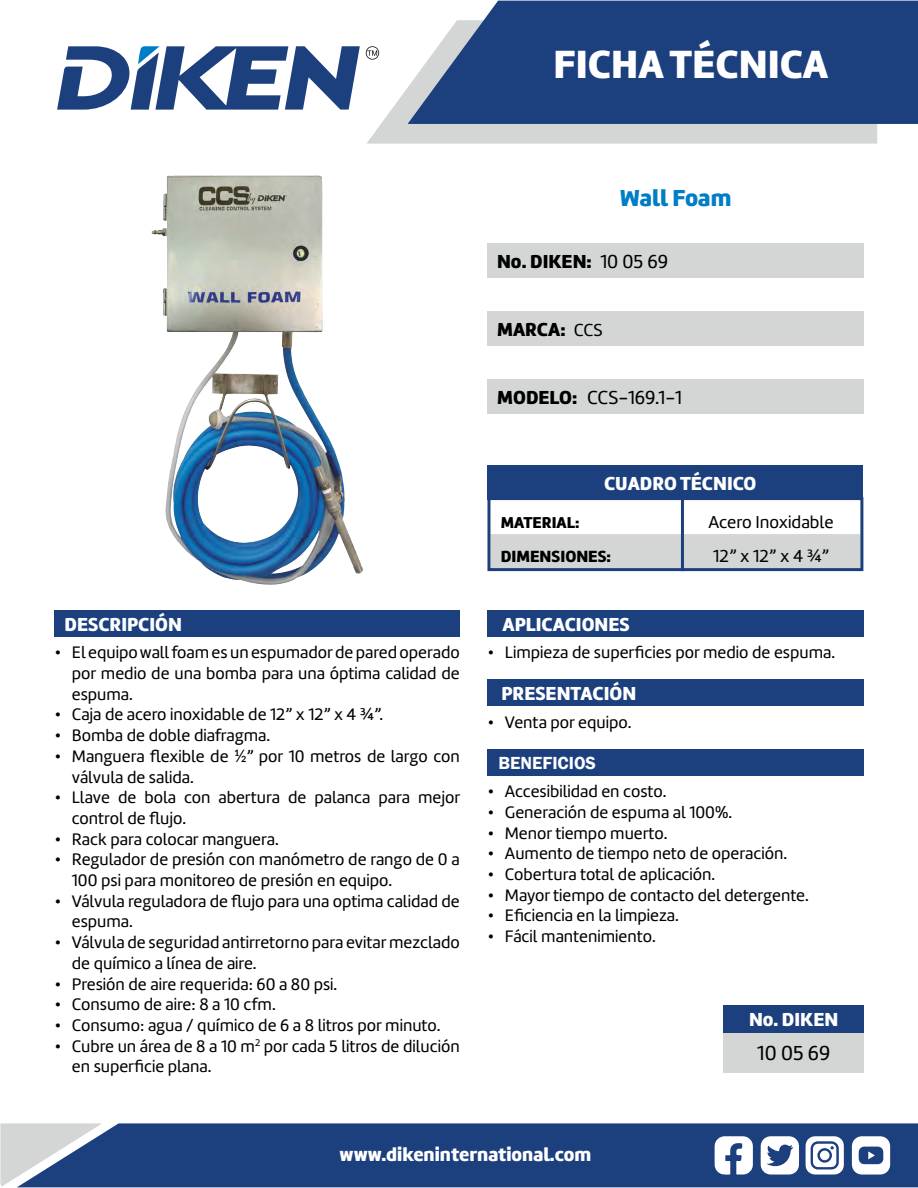
<style>
.page{position:relative;width:918px;height:1188px;background:#fff}
.page>*{position:absolute;margin:0;border:0;box-sizing:border-box;transform-origin:0 0}
.t1{font:40.8px "Amelia Basic Black";color:#fff}
.t2{font:24px "Amelia Basic Black";color:#007ec5}
.t3{font:21px "Amelia Basic";color:#000}
.t4{font:19.5px "Amelia Basic Black";color:#fff}
.t5{font:19.5px "Amelia Basic Black";color:#000}
.t6{font:19.5px "Amelia Basic";color:#000}
.t7{font:18px "Amelia Basic";color:#000}
.t8{font:600 18px "Franklin Gothic";color:#fff}
.t9{font:17.85px "Amelia Basic";color:#000}
.t10{font:17.25px/20.7px "Amelia Basic";color:#000}
.t11{font:16.8px "Amelia Basic Black";color:#000}
.t12{font:16.35px "Amelia Basic Black";color:#000}
.s1{font-family:"Amelia Basic"}
.s2{font-family:"Amelia Basic";font-size:18px}
.s3{font-family:"Amelia Basic Black"}
.s4{font-family:"Lato"}
</style>
<div class="page">
<svg style="left:367px;top:52px;width:510px;height:92px;fill:#d4d6d6"></svg>
<svg style="left:57px;top:46px;width:303px;height:64px"></svg>
<svg style="left:366px;top:46px;width:13px;height:14px"></svg>
<svg style="left:408px;top:1px;width:510px;height:123px;background:#315089"></svg>
<div style="left:102px;top:1123px;width:816px;height:64px;background:#1c3f7e"></div>
<svg style="left:0;top:1123px;width:102px;height:64px;background:#9ba8be"></svg>
<svg style="left:715px;top:1136px;width:38px;height:39px"></svg>
<svg style="left:761px;top:1136px;width:38px;height:39px"></svg>
<svg style="left:852px;top:1136px;width:38px;height:39px"></svg>
<svg style="left:806px;top:1136px;width:38px;height:39px"></svg>
<div style="left:820px;top:1151px;width:10px;height:9px;background:#fff;border-radius:50%"></div>
<div style="left:488px;top:466px;width:375px;height:34px;background:#1c3f7e"></div>
<div style="left:487px;top:244px;width:377px;height:34px;background:#d4d6d6"></div>
<div style="left:487px;top:312px;width:377px;height:34px;background:#d4d6d6"></div>
<div style="left:487px;top:379px;width:377px;height:34px;background:#d4d6d6"></div>
<div style="left:55px;top:610px;width:405px;height:27px;background:#1c3f7e"></div>
<div style="left:488px;top:610px;width:376px;height:27px;background:#1c3f7e"></div>
<div style="left:488px;top:680px;width:376px;height:26px;background:#1c3f7e"></div>
<div style="left:488px;top:749px;width:376px;height:26px;background:#1c3f7e"></div>
<div style="left:724px;top:1005px;width:140px;height:28px;background:#1c3f7e"></div>
<div style="left:724px;top:1033px;width:140px;height:39px;background:#d4d6d6"></div>
<div style="left:491px;top:534px;width:368px;height:33px;background:#d4d6d6"></div>
<div style="left:487px;top:497px;width:376px;height:74px;border:3px solid #1c3f7e"></div>
<hr style="left:681px;top:499px;width:3px;height:72px;background:#1c3f7e">
<img style="left:151px;top:175px;width:161px;height:408px">
<h1 class="t1" style="left:553px;top:40px;width:276px">FICHA TÉCNICA</h1>
<h2 class="t2" style="left:620px;top:184px;width:113px">Wall Foam</h2>
<p class="t5" style="left:497px;top:250px;width:172px">No. DIKEN: <span class="s1">10 05 69</span></p>
<p class="t5" style="left:497px;top:318px;width:107px">MARCA: <span class="s2">CCS</span></p>
<p class="t6" style="left:497px;top:386px;width:186px"><span class="s3">MODELO:</span> CCS-169.1-1</p>
<p class="t4" style="left:604px;top:472px;width:154px">CUADRO TÉCNICO</p>
<p class="t4" style="left:65px;top:613px;width:119px">DESCRIPCIÓN</p>
<p class="t10" style="left:72px;top:642px;width:389px;text-align:justify;text-indent:-17px">• El equipo wall foam es un espumador de pared operado por medio de una bomba para una óptima calidad de espuma.</p>
<p class="t10" style="left:55px;top:704px;width:330px">• Caja de acero inoxidable de 12” x 12” x 4 ¼”.</p>
<p class="t10" style="left:55px;top:725px;width:217px">• Bomba de doble diafragma.</p>
<p class="t10" style="left:72px;top:746px;width:390px;text-indent:-17px">• Manguera flexible de <span class="s4">½</span>” por 10 metros de largo con válvula de salida.</p>
<p class="t10" style="left:72px;top:787px;width:390px;text-indent:-17px">• Llave de bola con abertura de palanca para mejor control de flujo.</p>
<p class="t10" style="left:55px;top:829px;width:225px">• Rack para colocar manguera.</p>
<p class="t10" style="left:72px;top:849px;width:389px;text-indent:-17px">• Regulador de presión con manómetro de rango de 0 a<br>100 psi para monitoreo de presión en equipo.</p>
<p class="t10" style="left:72px;top:891px;width:389px;text-indent:-17px">• Válvula reguladora de flujo para una optima calidad de espuma.</p>
<p class="t10" style="left:72px;top:932px;width:389px;text-indent:-17px">• Válvula de seguridad antirretorno para evitar mezclado de químico a línea de aire.</p>
<p class="t10" style="left:55px;top:974px;width:284px">• Presión de aire requerida: 60 a 80 psi.</p>
<p class="t10" style="left:55px;top:994px;width:222px">• Consumo de aire: 8 a 10 cfm.</p>
<p class="t10" style="left:55px;top:1015px;width:387px">• Consumo: agua / químico de 6 a 8 litros por minuto.</p>
<p class="t10" style="left:72px;top:1036px;width:390px;text-indent:-17px">• Cubre un área de 8 a 10 m<sup>2</sup> por cada 5 litros de dilución en superficie plana.</p>
<p class="t12" style="left:501px;top:513px;width:80px">MATERIAL:</p>
<p class="t9" style="left:709px;top:512px;width:127px">Acero Inoxidable</p>
<p class="t11" style="left:501px;top:546px;width:112px">DIMENSIONES:</p>
<p class="t7" style="left:713px;top:546px;width:118px">12” x 12” x 4 ¼”</p>
<p class="t4" style="left:503px;top:613px;width:129px">APLICACIONES</p>
<p class="t10" style="left:488px;top:642px;width:349px">• Limpieza de superficies por medio de espuma.</p>
<p class="t4" style="left:501px;top:682px;width:136px">PRESENTACIÓN</p>
<p class="t10" style="left:488px;top:712px;width:145px">• Venta por equipo.</p>
<p class="t8" style="left:499px;top:751px;width:99px">BENEFICIOS</p>
<p class="t10" style="left:488px;top:781px;width:180px">• Accesibilidad en costo.</p>
<p class="t10" style="left:488px;top:802px;width:246px">• Generación de espuma al 100%.</p>
<p class="t10" style="left:488px;top:822px;width:181px">• Menor tiempo muerto.</p>
<p class="t10" style="left:488px;top:843px;width:301px">• Aumento de tiempo neto de operación.</p>
<p class="t10" style="left:488px;top:864px;width:229px">• Cobertura total de aplicación.</p>
<p class="t10" style="left:488px;top:885px;width:322px">• Mayor tiempo de contacto del detergente.</p>
<p class="t10" style="left:488px;top:905px;width:193px">• Eficiencia en la limpieza.</p>
<p class="t10" style="left:488px;top:926px;width:169px">• Fácil mantenimiento.</p>
<p class="t4" style="left:749px;top:1008px;width:91px">No. DIKEN</p>
<p class="t3" style="left:757px;top:1041px;width:75px">10 05 69</p>
<p class="t4" style="left:340px;top:1143px;width:253px">www.dikeninternational.com</p>
</div>
